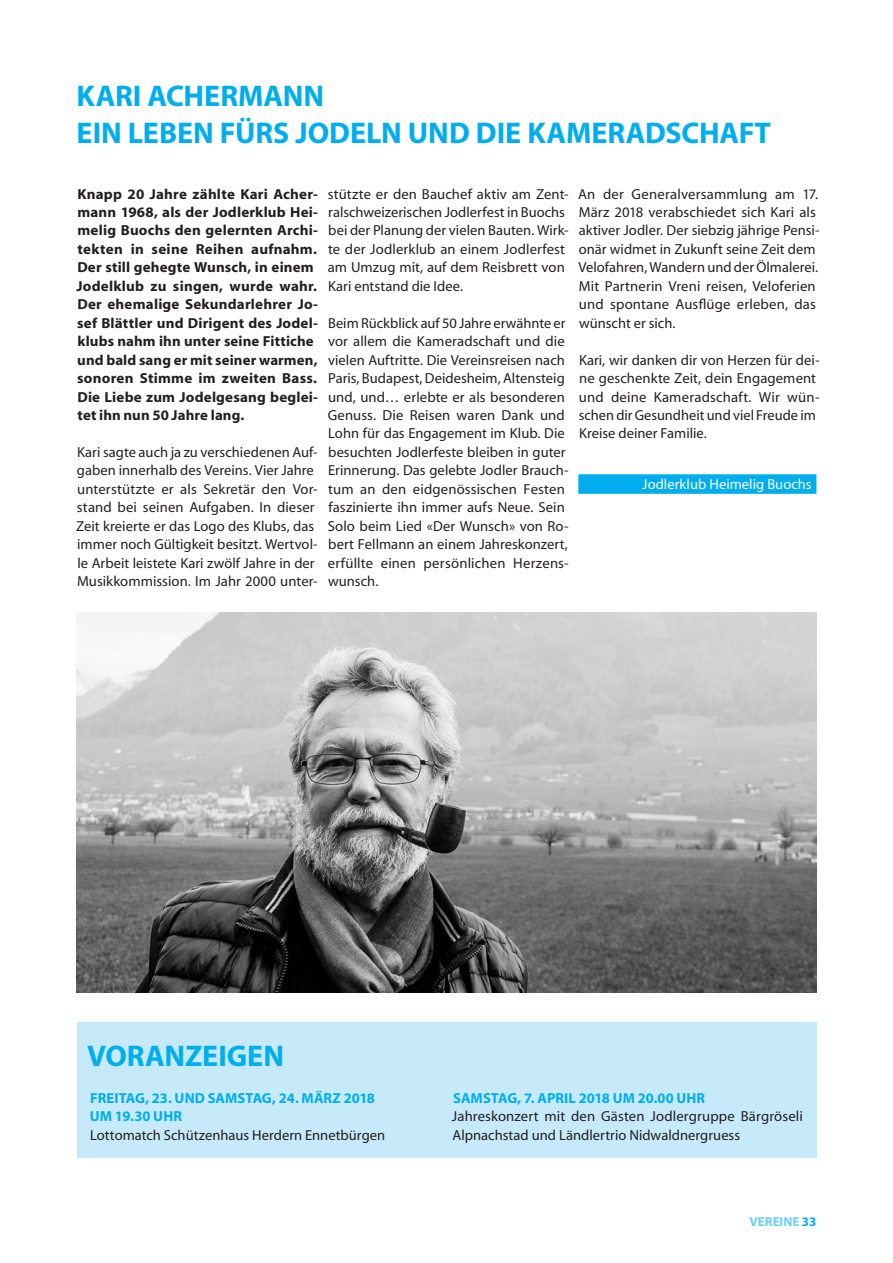
<style>
.page{position:relative;width:893px;height:1263px;background:#fff}
.page>*{position:absolute;margin:0;border:0;box-sizing:border-box;transform-origin:0 0}
.t1{font:700 30px/36.9px "Myriad";color:#00aeef}
.t2{font:14.55px/18.5px "Myriad";letter-spacing:.005em;color:#231f20}
.t3{font:700 14.55px/18.5px "Myriad";letter-spacing:.01em;color:#231f20}
.t4{font:700 14.55px/18.5px "Myriad";color:#00aeef}
.t5{font:14.55px "Myriad";letter-spacing:.005em;color:#fff}
.t6{font:700 13.05px "Myriad";color:#6bcff6}
.s1{color:#00aeef}
</style>
<div class="page">
<div style="left:578px;top:474px;width:238px;height:20px;background:#00aeef"></div>
<img style="left:77px;top:613px;width:739px;height:379px">
<div style="left:77px;top:1022px;width:739px;height:135px;background:#c6eafa"></div>
<h1 class="t1" style="left:77px;top:79px;width:696px">KARI ACHERMANN<br>EIN LEBEN FÜRS JODELN UND DIE KAMERADSCHAFT</h1>
<p class="t3" style="left:76px;top:185px;width:243px">Knapp 20 Jahre zählte Kari Acher&shy;mann 1968, als der Jodlerklub Hei&shy;melig Buochs den gelernten Archi&shy;tekten in seine Reihen aufnahm.<br>Der still gehegte Wunsch, in einem Jodelklub zu singen, wurde wahr.<br>Der ehemalige Sekundarlehrer Jo&shy;sef Blättler und Dirigent des Jodel&shy;klubs nahm ihn unter seine Fittiche und bald sang er mit seiner warmen, sonoren Stimme im zweiten Bass.<br>Die Liebe zum Jodelgesang beglei&shy;tet ihn nun 50 Jahre lang.</p>
<p class="t2" style="left:76px;top:443px;width:243px">Kari sagte auch ja zu verschiedenen Auf&shy;gaben innerhalb des Vereins. Vier Jahre unterstützte er als Sekretär den Vor&shy;stand bei seinen Aufgaben. In dieser Zeit kreierte er das Logo des Klubs, das immer noch Gültigkeit besitzt. Wertvol&shy;le Arbeit leistete Kari zwölf Jahre in der Musikkommission. Im Jahr 2000 unter-</p>
<p class="t2" style="left:328px;top:185px;width:242px">stützte er den Bauchef aktiv am Zent&shy;ralschweizerischen Jodlerfest in Buochs bei der Planung der vielen Bauten. Wirk&shy;te der Jodlerklub an einem Jodlerfest am Umzug mit, auf dem Reisbrett von Kari entstand die Idee.</p>
<p class="t2" style="left:328px;top:314px;width:243px">Beim Rückblick auf 50 Jahre erwähnte er vor allem die Kameradschaft und die vielen Auftritte. Die Vereinsreisen nach Paris, Budapest, Deidesheim, Altensteig und, und… erlebte er als besonderen Genuss. Die Reisen waren Dank und Lohn für das Engagement im Klub. Die besuchten Jodlerfeste bleiben in guter Erinnerung. Das gelebte Jodler Brauch&shy;tum an den eidgenössischen Festen faszinierte ihn immer aufs Neue. Sein Solo beim Lied «Der Wunsch» von Ro&shy;bert Fellmann an einem Jahreskonzert, erfüllte einen persönlichen Herzens&shy;wunsch.</p>
<p class="t2" style="left:578px;top:185px;width:243px">An der Generalversammlung am 17.<br>März 2018 verabschiedet sich Kari als aktiver Jodler. Der siebzig jährige Pensi&shy;onär widmet in Zukunft seine Zeit dem Velofahren, Wandern und der Ölmalerei.<br>Mit Partnerin Vreni reisen, Veloferien und spontane Ausflüge erleben, das wünscht er sich.</p>
<p class="t2" style="left:579px;top:351px;width:242px">Kari, wir danken dir von Herzen für dei&shy;ne geschenkte Zeit, dein Engagement und deine Kameradschaft. Wir wün&shy;schen dir Gesundheit und viel Freude im Kreise deiner Familie.</p>
<p class="t5" style="left:642px;top:477px;width:171px">Jodlerklub Heimelig Buochs</p>
<h1 class="t1" style="left:87px;top:1038px;width:198px">VORANZEIGEN</h1>
<p class="t4" style="left:90px;top:1089px;width:287px">FREITAG, 23. UND SAMSTAG, 24. MÄRZ 2018<br>UM 19.30 UHR</p>
<p class="t2" style="left:90px;top:1126px;width:297px">Lottomatch Schützenhaus Herdern Ennetbürgen</p>
<p class="t4" style="left:453px;top:1089px;width:253px">SAMSTAG, 7. APRIL 2018 UM 20.00 UHR</p>
<p class="t2" style="left:452px;top:1108px;width:352px">Jahreskonzert mit den Gästen Jodlergruppe Bärgröseli<br>Alpnachstad und Ländlertrio Nidwaldnergruess</p>
<p class="t6" style="left:750px;top:1215px;width:68px">VEREINE <span class="s1">33</span></p>
</div>
